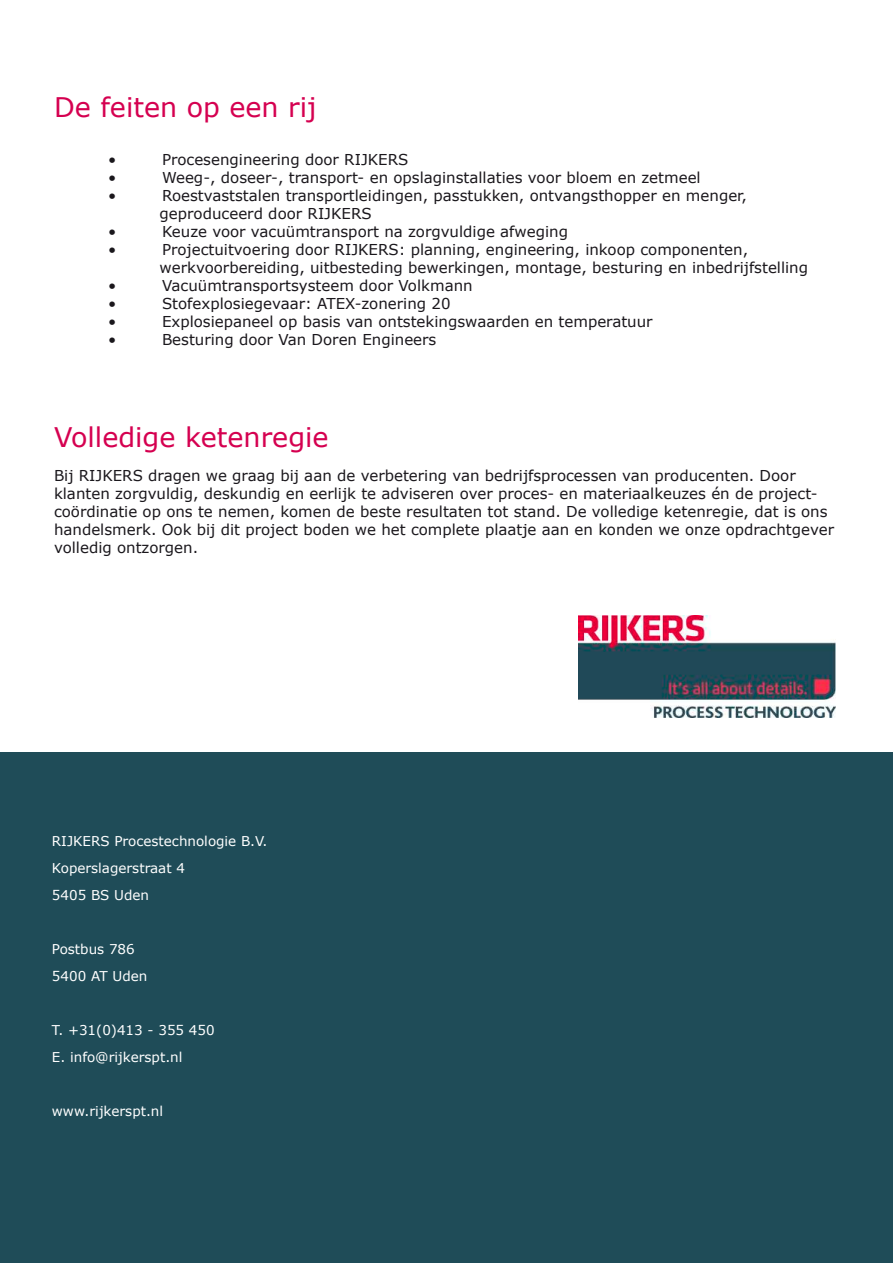
<style>
.page{position:relative;width:893px;height:1263px;background:#fff}
.page>*{position:absolute;margin:0;border:0;box-sizing:border-box;transform-origin:0 0}
.t1{font:27px "Verdana";color:#d50050}
.t2{font:15px/18px "Verdana";color:#1a171c}
.t3{font:13.5px/27px "Verdana";color:#fff}
</style>
<div class="page">
<div style="left:0;top:753px;width:893px;height:510px;background:#1f4c58"></div>
<img style="left:578px;top:615px;width:258px;height:103px">
<h1 class="t1" style="left:54px;top:90px;width:264px">De feiten op een rij</h1>
<p class="t2" style="left:108px;top:150px;width:10px">•</p>
<p class="t2" style="left:162px;top:150px;width:248px">Procesengineering door RIJKERS</p>
<p class="t2" style="left:108px;top:168px;width:10px">•</p>
<p class="t2" style="left:162px;top:168px;width:540px">Weeg-, doseer-, transport- en opslaginstallaties voor bloem en zetmeel</p>
<p class="t2" style="left:108px;top:186px;width:10px">•</p>
<p class="t2" style="left:160px;top:186px;width:589px">Roestvaststalen transportleidingen, passtukken, ontvangsthopper en menger, geproduceerd door RIJKERS</p>
<p class="t2" style="left:108px;top:222px;width:10px">•</p>
<p class="t2" style="left:162px;top:222px;width:408px">Keuze voor vacuümtransport na zorgvuldige afweging</p>
<p class="t2" style="left:108px;top:240px;width:10px">•</p>
<p class="t2" style="left:160px;top:240px;width:650px">Projectuitvoering door RIJKERS: planning, engineering, inkoop componenten, werkvoorbereiding, uitbesteding bewerkingen, montage, besturing en inbedrijfstelling</p>
<p class="t2" style="left:108px;top:276px;width:10px">•</p>
<p class="t2" style="left:162px;top:276px;width:312px">Vacuümtransportsysteem door Volkmann</p>
<p class="t2" style="left:108px;top:294px;width:10px">•</p>
<p class="t2" style="left:162px;top:294px;width:290px">Stofexplosiegevaar: ATEX-zonering 20</p>
<p class="t2" style="left:108px;top:312px;width:10px">•</p>
<p class="t2" style="left:162px;top:312px;width:492px">Explosiepaneel op basis van ontstekingswaarden en temperatuur</p>
<p class="t2" style="left:108px;top:330px;width:10px">•</p>
<p class="t2" style="left:162px;top:330px;width:276px">Besturing door Van Doren Engineers</p>
<h1 class="t1" style="left:54px;top:420px;width:276px">Volledige ketenregie</h1>
<p class="t2" style="left:54px;top:466px;width:782px">Bij RIJKERS dragen we graag bij aan de verbetering van bedrijfsprocessen van producenten. Door klanten zorgvuldig, deskundig en eerlijk te adviseren over proces- en materiaalkeuzes én de project&shy;coördinatie op ons te nemen, komen de beste resultaten tot stand. De volledige ketenregie, dat is ons handelsmerk. Ook bij dit project boden we het complete plaatje aan en konden we onze opdrachtgever volledig ontzorgen.</p>
<p class="t3" style="left:52px;top:827px;width:217px">RIJKERS Procestechnologie B.V.<br>Koperslagerstraat 4<br>5405 BS Uden</p>
<p class="t3" style="left:52px;top:935px;width:97px">Postbus 786<br>5400 AT Uden</p>
<p class="t3" style="left:52px;top:1016px;width:164px">T. +31(0)413 - 355 450<br>E. info@rijkerspt.nl</p>
<p class="t3" style="left:52px;top:1097px;width:113px">www.rijkerspt.nl</p>
</div>
